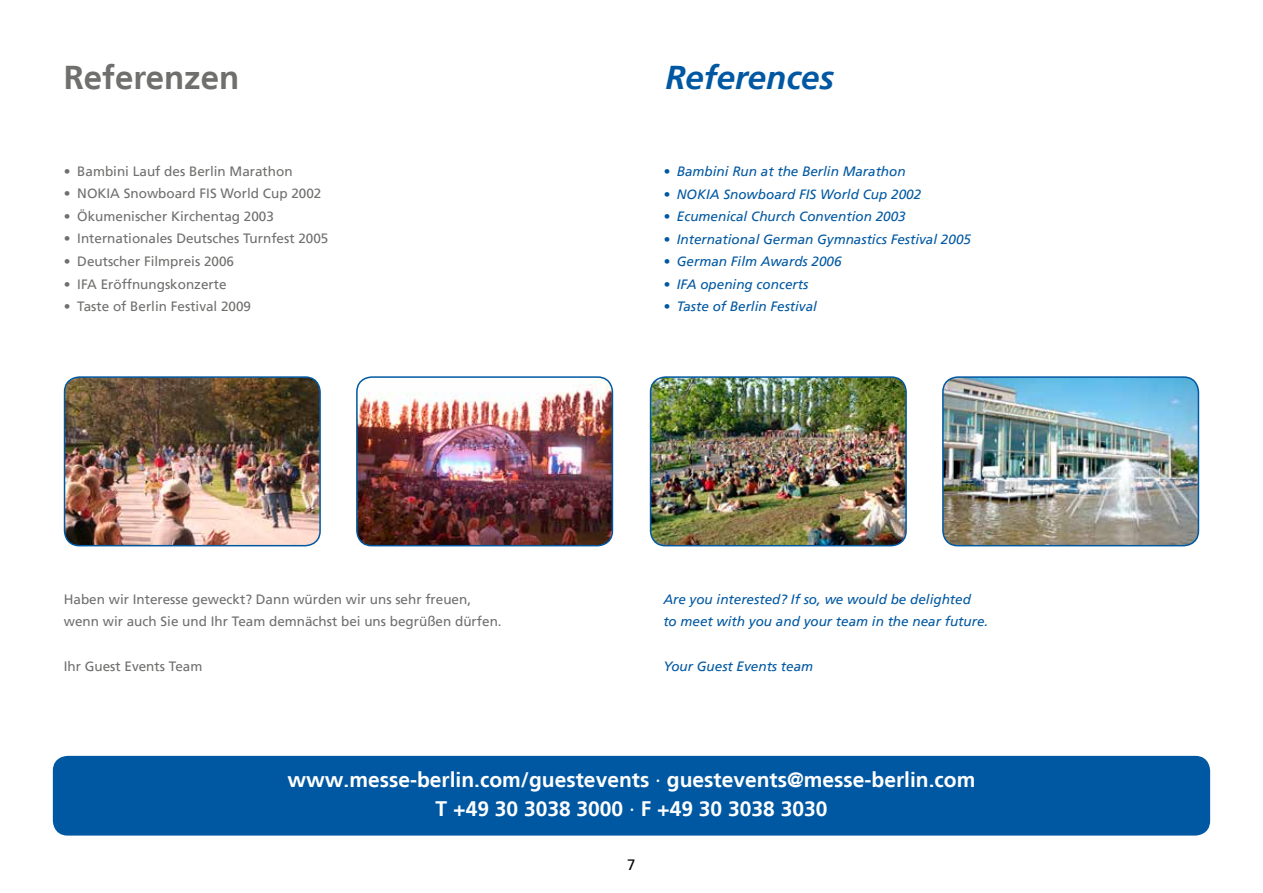
<style>
.page{position:relative;width:1263px;height:893px;background:#fff}
.page>*{position:absolute;margin:0;border:0;box-sizing:border-box;transform-origin:0 0}
.t1{font:700 33px "Frutiger LT";color:#6f6f6e}
.t2{font:italic 700 33px "Frutiger LT";color:#0058a2}
.t3{font:700 21px/28.5px "Frutiger LT";color:#fff;text-align:center}
.t4{font:15px "Frutiger LT";color:#000}
.t5{font:13.5px/22.5px "Frutiger LT";color:#6f6f6e}
.t6{font:italic 13.5px/22.5px "Frutiger LT";color:#0058a2}
.s1{font-weight:400}
</style>
<div class="page">
<img style="left:65px;top:378px;width:255px;height:168px">
<div style="left:64px;top:376px;width:257px;height:170px;border:2px solid #0058a2;border-radius:15px"></div>
<img style="left:650px;top:378px;width:256px;height:168px">
<div style="left:650px;top:376px;width:257px;height:170px;border:2px solid #0058a2;border-radius:15px"></div>
<img style="left:358px;top:378px;width:254px;height:168px">
<div style="left:356px;top:376px;width:257px;height:170px;border:2px solid #0058a2;border-radius:15px"></div>
<img style="left:944px;top:378px;width:254px;height:168px">
<div style="left:942px;top:376px;width:257px;height:170px;border:2px solid #0058a2;border-radius:15px"></div>
<div style="left:53px;top:756px;width:1157px;height:80px;background:#0058a2;border-radius:15px"></div>
<h1 class="t1" style="left:64px;top:58px;width:177px">Referenzen</h1>
<h1 class="t2" style="left:665px;top:58px;width:170px">References</h1>
<p class="t5" style="left:64px;top:160px;width:230px">• Bambini Lauf des Berlin Marathon</p>
<p class="t5" style="left:64px;top:183px;width:259px">• NOKIA Snowboard FIS World Cup 2002</p>
<p class="t5" style="left:64px;top:205px;width:212px">• Ökumenischer Kirchentag 2003</p>
<p class="t5" style="left:64px;top:228px;width:266px">• Internationales Deutsches Turnfest 2005</p>
<p class="t5" style="left:64px;top:250px;width:172px">• Deutscher Filmpreis 2006</p>
<p class="t5" style="left:64px;top:273px;width:164px">• IFA Eröffnungskonzerte</p>
<p class="t5" style="left:64px;top:295px;width:189px">• Taste of Berlin Festival 2009</p>
<p class="t5" style="left:64px;top:588px;width:439px">Haben wir Interesse geweckt? Dann würden wir uns sehr freuen, wenn wir auch Sie und Ihr Team demnächst bei uns begrüßen dürfen.</p>
<p class="t5" style="left:64px;top:655px;width:140px">Ihr Guest Events Team</p>
<p class="t6" style="left:663px;top:160px;width:244px">• Bambini Run at the Berlin Marathon</p>
<p class="t6" style="left:663px;top:183px;width:259px">• NOKIA Snowboard FIS World Cup 2002</p>
<p class="t6" style="left:663px;top:205px;width:244px">• Ecumenical Church Convention 2003</p>
<p class="t6" style="left:663px;top:228px;width:309px">• International German Gymnastics Festival 2005</p>
<p class="t6" style="left:663px;top:250px;width:180px">• German Film Awards 2006</p>
<p class="t6" style="left:663px;top:273px;width:147px">• IFA opening concerts</p>
<p class="t6" style="left:663px;top:295px;width:155px">• Taste of Berlin Festival</p>
<p class="t6" style="left:663px;top:588px;width:326px">Are you interested? If so, we would be delighted<br>to meet with you and your team in the near future.</p>
<p class="t6" style="left:663px;top:655px;width:151px">Your Guest Events team</p>
<h2 class="t3" style="left:288px;top:766px;width:689px">www.messe-berlin.com/guestevents <span class="s1">·</span> guestevents@messe-berlin.com<br>T +49 30 3038 3000 <span class="s1">·</span> F +49 30 3038 3030</h2>
<p class="t4" style="left:627px;top:856px;width:10px">7</p>
</div>
